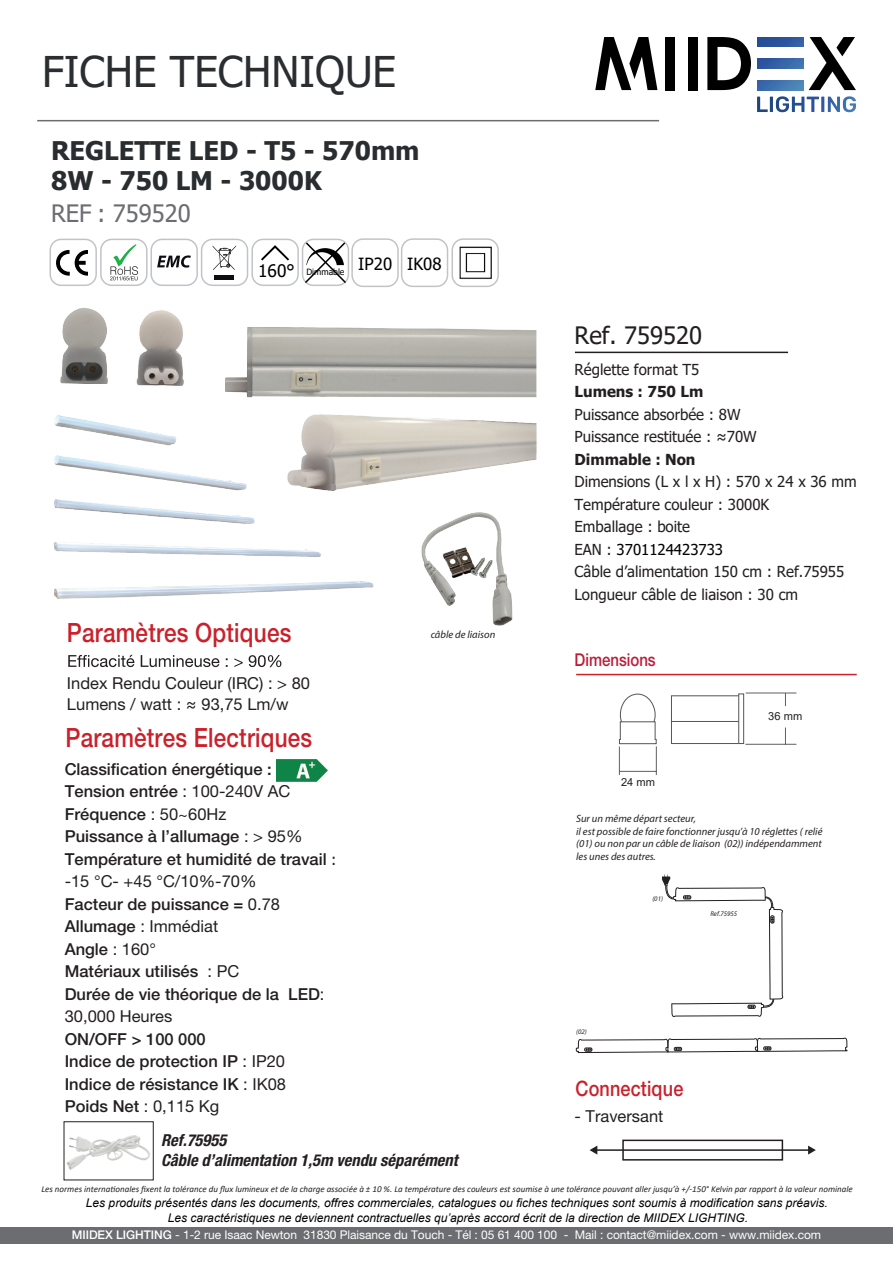
<style>
.page{position:relative;width:893px;height:1263px;background:#fff}
.page>*{position:absolute;margin:0;border:0;box-sizing:border-box;transform-origin:0 0}
.t1{font:42.3px "Tahoma";color:#2a2e31}
.t2{font:500 26.55px "Helvetica Neue LT Std";letter-spacing:.01em;color:#cb212b;scale:.85 1}
.t3{font:700 25.65px/30.6px "Tahoma";color:#292d2f}
.t4{font:24px "Tahoma";color:#6c6d70}
.t5{font:24px "Tahoma";color:#231f20}
.t6{font:500 21.3px "Helvetica Neue LT Std";letter-spacing:.01em;color:#cb212b;scale:.85 1}
.t7{font:500 17.7px "Helvetica Neue LT Std";color:#bc1e3b;scale:.85 1}
.t8{font:500 16.5px/22.5px "Helvetica Neue LT Std";color:#231f20}
.t9{font:16.5px/21.6px "Helvetica Neue LT Std";color:#231f20}
.t10{font:italic 700 condensed 16.5px/19.8px "Helvetica Neue LT Std";color:#231f20}
.t11{font:15.15px/22.5px "Tahoma";color:#231f20}
.t12{font:700 15.15px "Tahoma";color:#231f20}
.t13{font:15px "Tahoma";color:#000}
.t14{font:italic 12px/14.4px "Arial";color:#000001;text-align:center}
.t15{font:12px "Helvetica Neue LT Std";letter-spacing:-.005em;color:#fff}
.t16{font:11.1px "Arial";color:#231f20}
.t17{font:italic 10.5px/12.8px "Myriad Pro";color:#231f20}
.t18{font:italic 9px "Calibri";color:#231f20}
.t19{font:8.7px "Tahoma";color:#000}
.t20{font:italic 6.9px "Myriad Pro";color:#231f20}
.s1{font-size:17.25px}
.s2{font-family:"Tahoma";font-size:15.15px}
.s3{font-weight:400}
.s4{font-family:"Tahoma";font-weight:400;font-size:15.15px}
.s5{font-size:15.15px;color:#231f20}
.s6{font-weight:500}
</style>
<div class="page">
<div style="left:0;top:1227px;width:893px;height:16px;background:#6c6d70"></div>
<hr style="left:37px;top:120px;width:622px;height:1px;background:#6c6d70">
<hr style="left:575px;top:352px;width:213px;height:1px;background:#231f20">
<svg style="left:68px;top:655px;width:213px;height:12px"></svg>
<div style="left:100px;top:239px;width:48px;height:47px;border:1px solid #c1c4c7;border-radius:11px"></div>
<div style="left:49px;top:239px;width:48px;height:47px;border:1px solid #c1c4c7;border-radius:11px"></div>
<div style="left:150px;top:239px;width:48px;height:47px;border:1px solid #c1c4c7;border-radius:11px"></div>
<div style="left:201px;top:239px;width:47px;height:47px;border:1px solid #c1c4c7;border-radius:11px"></div>
<svg style="left:56px;top:250px;width:32px;height:26px"></svg>
<svg style="left:157px;top:255px;width:34px;height:13px"></svg>
<svg style="left:213px;top:245px;width:23px;height:25px"></svg>
<div style="left:214px;top:275px;width:20px;height:5px;background:#0f0c12"></div>
<hr style="left:745px;top:744px;width:51px;height:1px;background:#5d6161">
<hr style="left:746px;top:693px;width:50px;height:1px;background:#5d6161">
<svg style="left:785px;top:694px;width:1px;height:12px"></svg>
<svg style="left:785px;top:727px;width:1px;height:17px"></svg>
<svg style="left:619px;top:693px;width:38px;height:82px"></svg>
<hr style="left:619px;top:771px;width:37px;height:1px;background:#5d6161">
<div style="left:671px;top:719px;width:70px;height:25px;background:#fff;border:1px solid #535557"></div>
<div style="left:671px;top:695px;width:70px;height:27px;background:#fff;border:1px solid #535557"></div>
<svg style="left:738px;top:693px;width:6px;height:51px"></svg>
<svg style="left:110px;top:244px;width:28px;height:36px"></svg>
<img style="left:386px;top:422px;width:151px;height:60px">
<img style="left:225px;top:327px;width:312px;height:95px">
<img style="left:54px;top:401px;width:332px;height:198px">
<img style="left:103px;top:310px;width:115px;height:100px">
<img style="left:60px;top:308px;width:72px;height:88px">
<div style="left:64px;top:1121px;width:89px;height:59px;border:1px solid #231f20"></div>
<img style="left:397px;top:478px;width:132px;height:148px">
<div style="left:251px;top:239px;width:48px;height:47px;border:1px solid #c1c4c7;border-radius:11px"></div>
<svg style="left:261px;top:245px;width:28px;height:16px"></svg>
<div style="left:302px;top:239px;width:47px;height:47px;border:1px solid #c1c4c7;border-radius:11px"></div>
<svg style="left:303px;top:241px;width:45px;height:44px"></svg>
<div style="left:351px;top:238px;width:48px;height:49px;border:1px solid #c1c4c7;border-radius:11px"></div>
<div style="left:401px;top:238px;width:47px;height:49px;border:1px solid #c1c4c7;border-radius:11px"></div>
<div style="left:451px;top:238px;width:48px;height:49px;border:1px solid #c1c4c7;border-radius:11px"></div>
<img style="left:452px;top:240px;width:46px;height:45px">
<img style="left:276px;top:759px;width:51px;height:23px">
<hr style="left:576px;top:674px;width:281px;height:1px;background:#d01f26">
<img style="left:66px;top:1135px;width:84px;height:35px">
<div style="left:622px;top:1139px;width:161px;height:21px;border:2px solid #231f20"></div>
<hr style="left:596px;top:1149px;width:213px;height:2px;background:#231f20">
<svg style="left:590px;top:1146px;width:7px;height:8px"></svg>
<svg style="left:808px;top:1145px;width:8px;height:9px"></svg>
<svg style="left:809px;top:37px;width:47px;height:53px"></svg>
<svg style="left:707px;top:37px;width:44px;height:53px"></svg>
<div style="left:688px;top:37px;width:10px;height:53px;background:#000001"></div>
<div style="left:665px;top:37px;width:10px;height:53px;background:#000001"></div>
<svg style="left:757px;top:96px;width:99px;height:16px"></svg>
<svg style="left:595px;top:37px;width:62px;height:53px"></svg>
<svg style="left:757px;top:37px;width:46px;height:9px"></svg>
<svg style="left:757px;top:59px;width:46px;height:9px"></svg>
<svg style="left:757px;top:81px;width:46px;height:9px"></svg>
<svg style="left:662px;top:874px;width:121px;height:143px"></svg>
<svg style="left:575px;top:1037px;width:273px;height:17px"></svg>
<h1 class="t1" style="left:42px;top:43px;width:356px">FICHE TECHNIQUE</h1>
<h3 class="t3" style="left:51px;top:136px;width:370px">REGLETTE LED - T5 - 570mm<br>8W - 750 LM - 3000K</h3>
<h3 class="t4" style="left:51px;top:197px;width:141px">REF : 759520</h3>
<p class="t19" style="left:258px;top:266px;width:185px"><span class="s1">160°</span> Dimmable <sup>IP20</sup> <sup>IK08</sup></p>
<h2 class="t2" style="left:67px;top:616px;width:265px">Paramètres Optiques</h2>
<p class="t9" style="left:67px;top:672px;width:245px">Index Rendu Couleur (IRC) : &gt; 80<br>Lumens / watt : <span class="s2">≈</span> 93,75 Lm/w</p>
<h2 class="t2" style="left:66px;top:722px;width:292px">Paramètres Electriques</h2>
<p class="t8" style="left:65px;top:757px;width:273px">Classification énergétique :<br>Tension entrée <span class="s3">: 100-240V AC<br></span>Fréquence <span class="s3">: 50~60Hz<br></span>Puissance à l’allumage <span class="s3">: &gt; 95%<br></span>Température et humidité de travail <span class="s4">: </span><span class="s3">-15 °C- +45 °C/10%-70%<br></span>Facteur de puissance = <span class="s3">0.78<br></span>Allumage <span class="s3">: Immédiat<br></span>Angle <span class="s3">: 160°<br></span>Matériaux utilisés <span class="s3">: PC<br></span>Durée de vie théorique de la LED<span class="s3">:<br>30,000 Heures</span></p>
<p class="t8" style="left:65px;top:1027px;width:223px">ON/OFF &gt; 100 000<br>Indice de protection IP <span class="s3">: IP20<br></span>Indice de résistance IK <span class="s3">: IK08<br></span>Poids Net <span class="s3">: 0,115 Kg</span></p>
<p class="t17" style="left:431px;top:628px;width:66px">câble de liaison</p>
<p class="t10" style="left:161px;top:1130px;width:298px">Ref.75955<br>Câble d’alimentation 1,5m vendu séparément</p>
<h3 class="t5" style="left:575px;top:320px;width:129px">Ref. 759520</h3>
<p class="t11" style="left:574px;top:359px;width:126px">Réglette format T5</p>
<p class="t12" style="left:574px;top:381px;width:130px">Lumens : 750 Lm</p>
<p class="t11" style="left:574px;top:404px;width:184px">Puissance absorbée : 8W<br>Puissance restituée : ≈70W</p>
<p class="t12" style="left:574px;top:449px;width:123px">Dimmable : Non</p>
<p class="t11" style="left:574px;top:471px;width:284px">Dimensions (L x l x H) : 570 x 24 x 36 mm<br>Température couleur : 3000K<br>Emballage : boite</p>
<p class="t13" style="left:574px;top:539px;width:150px"><span class="s5">EAN :</span> 3701124423733</p>
<p class="t11" style="left:574px;top:561px;width:271px">Câble d’alimentation 150 cm : Ref.75955<br>Longueur câble de liaison : 30 cm</p>
<p class="t7" style="left:575px;top:649px;width:97px">Dimensions</p>
<p class="t16" style="left:621px;top:775px;width:35px">24 mm</p>
<p class="t16" style="left:768px;top:708px;width:35px">36 mm</p>
<p class="t17" style="left:576px;top:812px;width:248px">Sur un même départ secteur,<br>il est possible de faire fonctionner jusqu’à 10 réglettes ( relié (01) ou non par un câble de liaison (02)) indépendamment les unes des autres.</p>
<p class="t20" style="left:652px;top:894px;width:12px">(01)</p>
<p class="t20" style="left:710px;top:909px;width:28px">Ref.75955</p>
<p class="t20" style="left:576px;top:1027px;width:12px">(02)</p>
<p class="t6" style="left:575px;top:1075px;width:128px">Connectique</p>
<p class="t9" style="left:575px;top:1105px;width:90px">- Traversant</p>
<p class="t18" style="left:41px;top:1183px;width:813px">Les normes internationales fixent la tolérance du flux lumineux et de la charge associée à ± 10 %. La température des couleurs est soumise à une tolérance pouvant aller jusqu’à +/-150° Kelvin par rapport à la valeur nominale</p>
<p class="t14" style="left:86px;top:1196px;width:743px">Les produits présentés dans les documents, offres commerciales, catalogues ou fiches techniques sont soumis à modification sans préavis.<br>Les caractéristiques ne deviennent contractuelles qu’après accord écrit de la direction de MIIDEX LIGHTING.</p>
<p class="t15" style="left:72px;top:1228px;width:751px"><span class="s6">MIIDEX LIGHTING</span> - 1-2 rue Isaac Newton 31830 Plaisance du Touch - Tél : 05 61 400 100 - Mail : contact@miidex.com - www.miidex.com</p>
</div>
